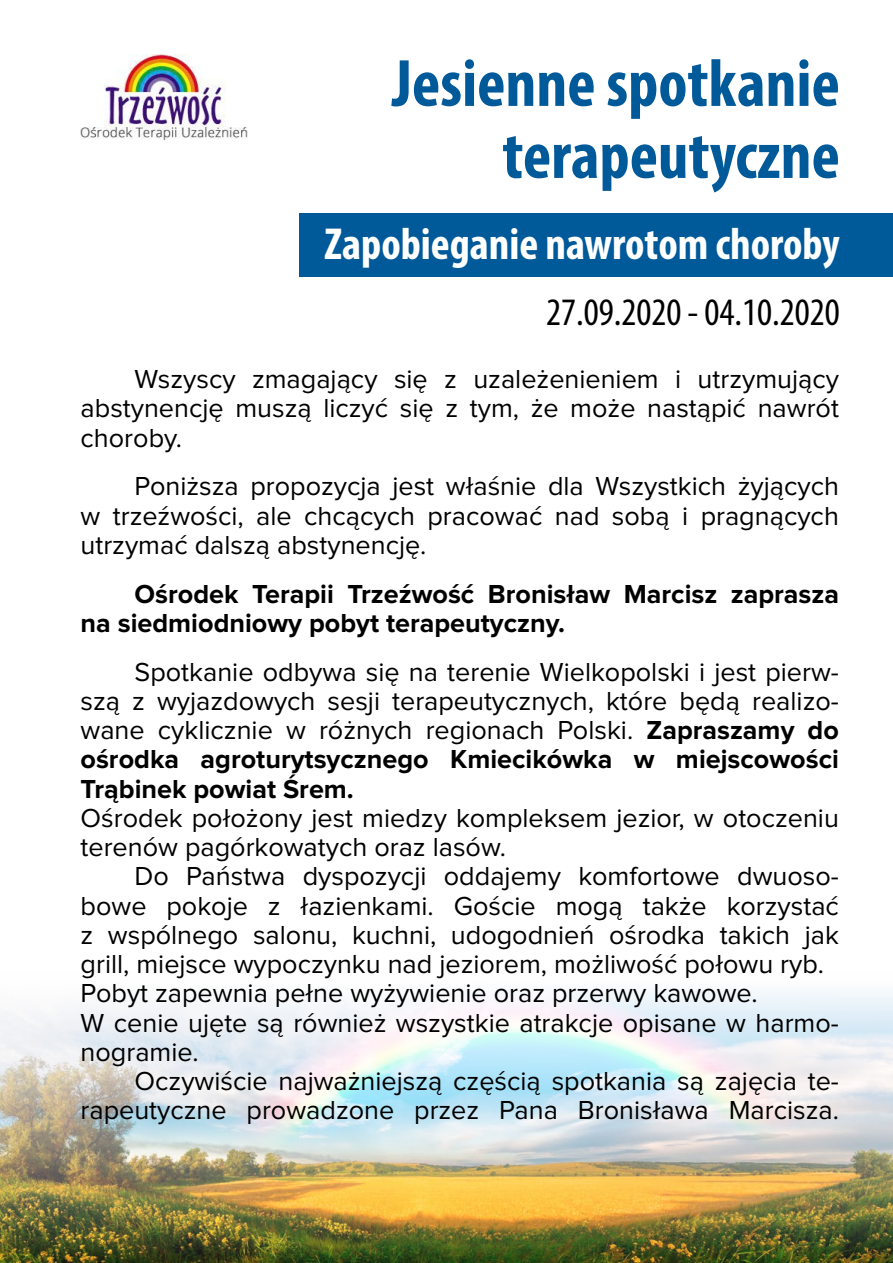
<style>
.page{position:relative;width:893px;height:1263px;background:#fff}
.page>*{position:absolute;margin:0;border:0;box-sizing:border-box;transform-origin:0 0}
.t1{font:700 condensed 67.5px/72px "Myriad Pro";color:#005a9a;text-align:right}
.t2{font:700 condensed 45px "Myriad Pro";color:#fff}
.t3{font:condensed 39px "Myriad Pro";color:#000}
.t4{font:27px/29.2px "Proxima Nova";color:#000;text-align:justify}
.t5{font:700 27px/29.2px "Proxima Nova";color:#000}
.s1{font-weight:700}
</style>
<div class="page">
<img style="left:0;top:992px;width:893px;height:271px">
<div style="left:300px;top:213px;width:593px;height:63px;background:#005a9a"></div>
<img style="left:81px;top:54px;width:167px;height:85px">
<h1 class="t1" style="left:392px;top:46px;width:449px">Jesienne spotkanie terapeutyczne</h1>
<h2 class="t2" style="left:325px;top:216px;width:517px">Zapobieganie nawrotom choroby</h2>
<h3 class="t3" style="left:546px;top:288px;width:295px">27.09.2020 - 04.10.2020</h3>
<p class="t4" style="left:81px;top:366px;width:760px;text-indent:54px">Wszyscy zmagający się z uzależenieniem i utrzymujący abstynencję muszą liczyć się z tym, że może nastąpić nawrót choroby.</p>
<p class="t4" style="left:81px;top:473px;width:760px;text-indent:54px">Poniższa propozycja jest właśnie dla Wszystkich żyjących w trzeźwości, ale chcących pracować nad sobą i pragnących utrzymać dalszą abstynencję.</p>
<p class="t5" style="left:81px;top:580px;width:760px;text-indent:54px">Ośrodek Terapii Trzeźwość Bronisław Marcisz zaprasza na siedmiodniowy pobyt terapeutyczny.</p>
<p class="t4" style="left:81px;top:658px;width:760px;text-indent:54px">Spotkanie odbywa się na terenie Wielkopolski i jest pierw&shy;szą z wyjazdowych sesji terapeutycznych, które będą realizo&shy;wane cyklicznie w różnych regionach Polski. <span class="s1">Zapraszamy do ośrodka agroturytsycznego Kmiecikówka w miejscowości Trąbinek powiat Śrem.</span></p>
<p class="t4" style="left:81px;top:804px;width:760px">Ośrodek położony jest miedzy kompleksem jezior, w otoczeniu terenów pagórkowatych oraz lasów.</p>
<p class="t4" style="left:81px;top:863px;width:760px;text-align:left;text-indent:54px">Do Państwa dyspozycji oddajemy komfortowe dwuoso&shy;bowe pokoje z łazienkami. Goście mogą także korzystać z wspólnego salonu, kuchni, udogodnień ośrodka takich jak grill, miejsce wypoczynku nad jeziorem, możliwość połowu ryb.<br>Pobyt zapewnia pełne wyżywienie oraz przerwy kawowe.<br>W cenie ujęte są również wszystkie atrakcje opisane w harmo&shy;nogramie.</p>
<p class="t4" style="left:81px;top:1067px;width:760px;text-align:right">Oczywiście najważniejszą częścią spotkania są zajęcia te&shy;rapeutyczne prowadzone przez Pana Bronisława Marcisza.</p>
</div>
